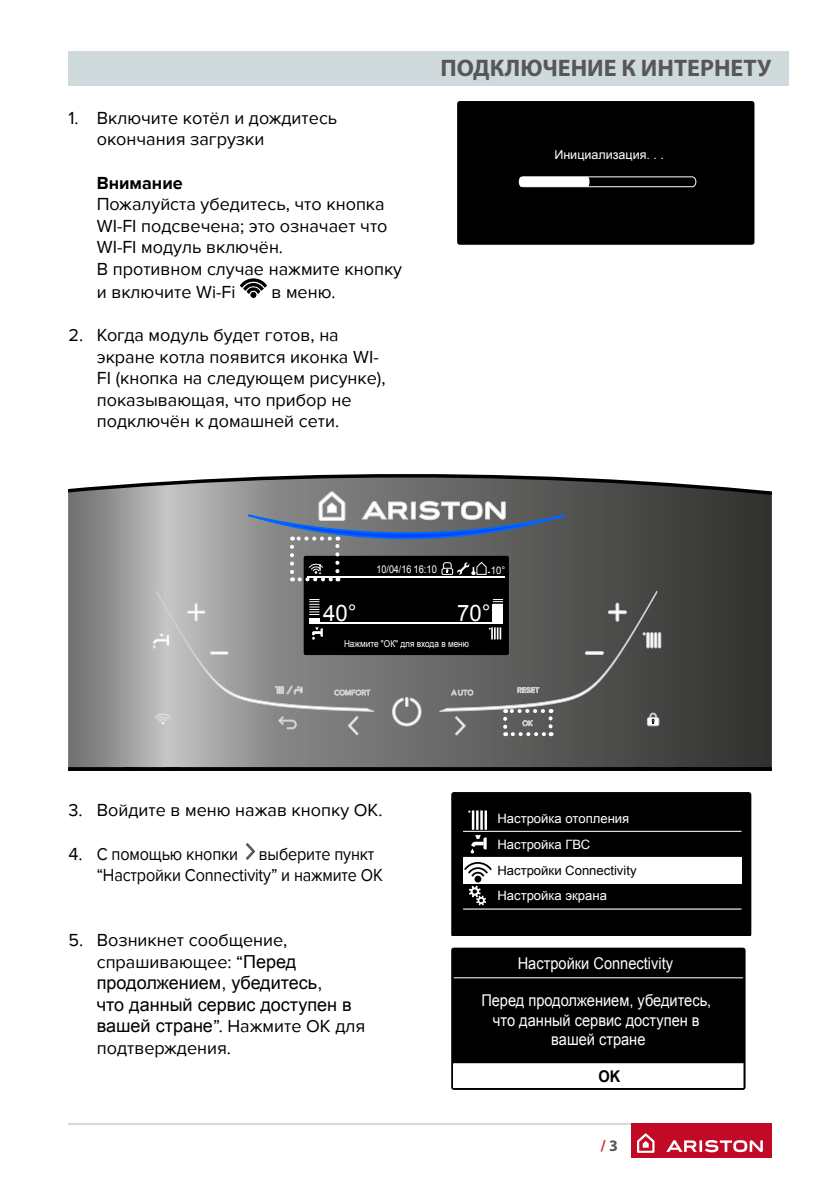
<style>
.page{position:relative;width:840px;height:1191px;background:#fff}
.page>*{position:absolute;margin:0;border:0;box-sizing:border-box;transform-origin:0 0}
.t1{font:700 24px "Myriad Pro";color:#575756}
.t2{font:22.8px "Arial";color:#fff}
.t3{font:18px/21.6px "Proxima Nova";color:#000}
.t4{font:18px/21.6px "Arial";color:#000}
.t5{font:700 18px "Proxima Nova";color:#000}
.t6{font:16.2px/19.4px "Arial";color:#fff;text-align:center;scale:.9 1}
.t7{font:700 16.2px "Arial";color:#000;scale:.9 1}
.t8{font:700 16px "Myriad Pro";color:#d43345}
.t9{font:14.6px "Myriad Pro";color:#fff}
.t10{font:12.8px "Arial";color:#fff}
.t11{font:12.8px "Arial";color:#000}
.t12{font:12.4px "Arial";color:#fff}
.t13{font:10.8px "Arial";color:#fff;scale:.84 1}
.t14{font:10.4px "Arial";color:#fff;scale:.91 1}
.t15{font:9.4px "Arial";color:#fff;scale:.87 1}
.s1{font-family:"Arial"}
.s2{color:#575756}
</style>
<div class="page">
<div style="left:68px;top:51px;width:720px;height:34px;background:#cfdadc"></div>
<hr style="left:68px;top:1123px;width:703px;height:2px;background:#cfdadc">
<div style="left:630px;top:1123px;width:141px;height:35px;background:#c20a26"></div>
<svg style="left:637px;top:1133px;width:17px;height:19px"></svg>
<svg style="left:666px;top:1140px;width:96px;height:12px"></svg>
<svg style="left:240px;top:278px;width:27px;height:20px"></svg>
<svg style="left:246px;top:843px;width:9px;height:17px"></svg>
<svg style="left:68px;top:474px;width:703px;height:293px;background:#6a6a69"></svg>
<div style="left:657px;top:632px;width:3px;height:16px;border:1px solid #ccc"></div>
<svg style="left:390px;top:697px;width:33px;height:31px"></svg>
<hr style="left:68px;top:767px;width:703px;height:4px;background:#000">
<div style="left:307px;top:560px;width:197px;height:90px;background:#000"></div>
<hr style="left:309px;top:622px;width:193px;height:1px;background:#fff">
<svg style="left:152px;top:591px;width:223px;height:144px;background:#8a8a8a"></svg>
<svg style="left:194px;top:490px;width:373px;height:91px;background:#6e727a"></svg>
<svg style="left:437px;top:591px;width:222px;height:145px;background:#535353"></svg>
<div style="left:459px;top:104px;width:292px;height:138px;background:#000"></div>
<div style="left:457px;top:101px;width:297px;height:144px;border:5px solid #000"></div>
<svg style="left:518px;top:176px;width:178px;height:11px"></svg>
<div style="left:453px;top:950px;width:289px;height:137px;background:#000"></div>
<div style="left:451px;top:947px;width:294px;height:143px;border:5px solid #000"></div>
<hr style="left:453px;top:977px;width:289px;height:1px;background:#fff">
<div style="left:453px;top:1063px;width:289px;height:24px;background:#fff"></div>
<div style="left:453px;top:1063px;width:289px;height:24px;border:1px solid #fff"></div>
<div style="left:451px;top:792px;width:300px;height:143px;background:#000"></div>
<div style="left:463px;top:857px;width:278px;height:27px;background:#fff"></div>
<hr style="left:463px;top:831px;width:278px;height:1px;background:#fff">
<hr style="left:463px;top:908px;width:278px;height:1px;background:#fff">
<hr style="left:471px;top:810px;width:3px;height:19px;background:#fff">
<svg style="left:476px;top:810px;width:10px;height:19px"></svg>
<svg style="left:470px;top:835px;width:16px;height:19px"></svg>
<svg style="left:468px;top:885px;width:18px;height:20px"></svg>
<div style="left:474px;top:875px;width:7px;height:7px;background:#000;border:2px solid #000;border-radius:50%"></div>
<svg style="left:462px;top:861px;width:30px;height:17px"></svg>
<p class="t3" style="left:97px;top:107px;width:242px;text-indent:-28px">1. Включите котёл и дождитесь окончания загрузки</p>
<p class="t5" style="left:97px;top:172px;width:87px">Внимание</p>
<p class="t3" style="left:97px;top:193px;width:306px">Пожалуйста убедитесь, что кнопка<br>WI-FI подсвечена; это означает что<br>WI-FI модуль включён.<br>В противном случае нажмите кнопку и включите Wi-Fi</p>
<p class="t3" style="left:271px;top:281px;width:66px">в меню.</p>
<p class="t3" style="left:97px;top:324px;width:290px;text-indent:-28px">2. Когда модуль будет готов, на экране котла появится иконка WI-<br>FI (кнопка на следующем рисунке), показывающая, что прибор не подключён к домашней сети.</p>
<h1 class="t1" style="left:440px;top:55px;width:332px">ПОДКЛЮЧЕНИЕ К ИНТЕРНЕТУ</h1>
<p class="t12" style="left:554px;top:147px;width:111px">Инициализация. . .</p>
<p class="t9" style="left:318px;top:561px;width:5px">!</p>
<p class="t14" style="left:490px;top:564px;width:17px">10°</p>
<p class="t13" style="left:376px;top:562px;width:73px">10/04/16 16:10</p>
<p class="t2" style="left:323px;top:598px;width:35px">40°</p>
<p class="t2" style="left:457px;top:598px;width:35px">70°</p>
<p class="t15" style="left:344px;top:638px;width:145px">Нажмите "ОК" для входа в меню</p>
<p class="t3" style="left:68px;top:800px;width:315px">3. Войдите в меню нажав кнопку ОК.</p>
<p class="t3" style="left:97px;top:843px;width:287px;text-indent:-28px">4. С помощью кнопки выберите пункт “Настройки Connectivity” и нажмите OK</p>
<p class="t3" style="left:97px;top:929px;width:201px;text-indent:-28px">5. Возникнет сообщение, спрашивающее: “<span class="s1">Перед</span></p>
<p class="t4" style="left:97px;top:972px;width:256px">продолжением, убедитесь, что данный сервис доступен в</p>
<p class="t3" style="left:97px;top:1016px;width:270px"><span class="s1">вашей стране</span>”. Нажмите OK для подтверждения.</p>
<p class="t10" style="left:497px;top:810px;width:133px">Настройка отопления</p>
<p class="t10" style="left:497px;top:836px;width:94px">Настройка ГВС</p>
<p class="t10" style="left:497px;top:887px;width:111px">Настройка экрана</p>
<p class="t11" style="left:497px;top:862px;width:141px">Настройки Connectivity</p>
<p class="t6" style="left:517px;top:953px;width:174px">Настройки Connectivity</p>
<p class="t6" style="left:481px;top:991px;width:257px">Перед продолжением, убедитесь, что данный сервис доступен в вашей стране</p>
<p class="t7" style="left:598px;top:1065px;width:26px">OK</p>
<p class="t8" style="left:600px;top:1137px;width:19px">/ <span class="s2">3</span></p>
</div>
